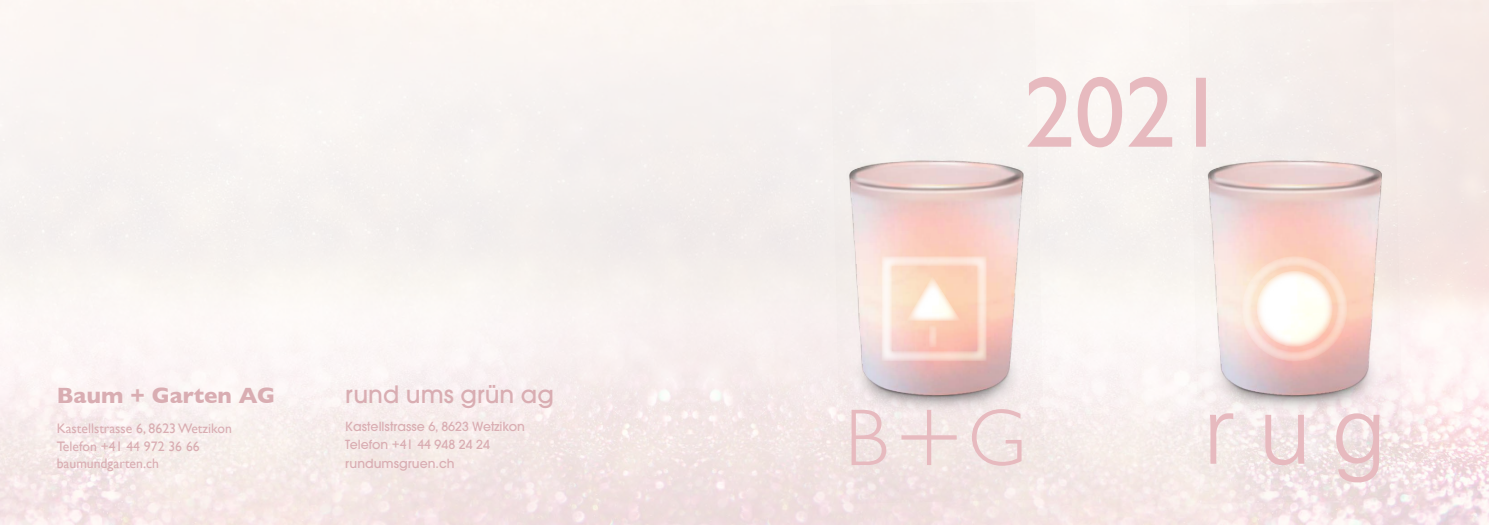
<style>
.page{position:relative;width:1489px;height:525px;background:#fff}
.page>*{position:absolute;margin:0;border:0;box-sizing:border-box;transform-origin:0 0}
.t1{font:500 23.75px "Avant Garde";color:#d9adb2}
.t2{font:700 22.5px "Gill Sans";color:#d9adb2}
.t3{font:13.75px/17.5px "Gill Sans";color:#d9adb2}
.t4{font:500 12.5px/18.8px "Avant Garde";color:#d9adb2}
.s1{font-family:"Gill Sans";font-weight:400;font-size:13.75px}
</style>
<div class="page">
<img style="left:1188px;top:2px;width:215px;height:501px">
<img style="left:830px;top:2px;width:215px;height:501px">
<svg style="left:851px;top:409px;width:170px;height:56px;background:#f0dfdf"></svg>
<svg style="left:1209px;top:413px;width:170px;height:69px;background:#f1dfe0"></svg>
<svg style="left:1241px;top:256px;width:106px;height:105px"></svg>
<svg style="left:881px;top:256px;width:105px;height:105px;background:#fadbca"></svg>
<svg style="left:1027px;top:77px;width:178px;height:70px"></svg>
<h2 class="t2" style="left:57px;top:377px;width:220px">Baum + Garten AG</h2>
<p class="t3" style="left:57px;top:419px;width:177px">Kastellstrasse 6, 8623 Wetzikon<br>Telefon +41 44 972 36 66 baumundgarten.ch</p>
<h1 class="t1" style="left:345px;top:379px;width:210px">rund ums grün ag</h1>
<p class="t4" style="left:345px;top:416px;width:181px">Kastellstrasse 6, 8623 Wetzikon<br>Telefon <span class="s1">+41 44</span> 948 24 24 rundumsgruen.ch</p>
</div>
